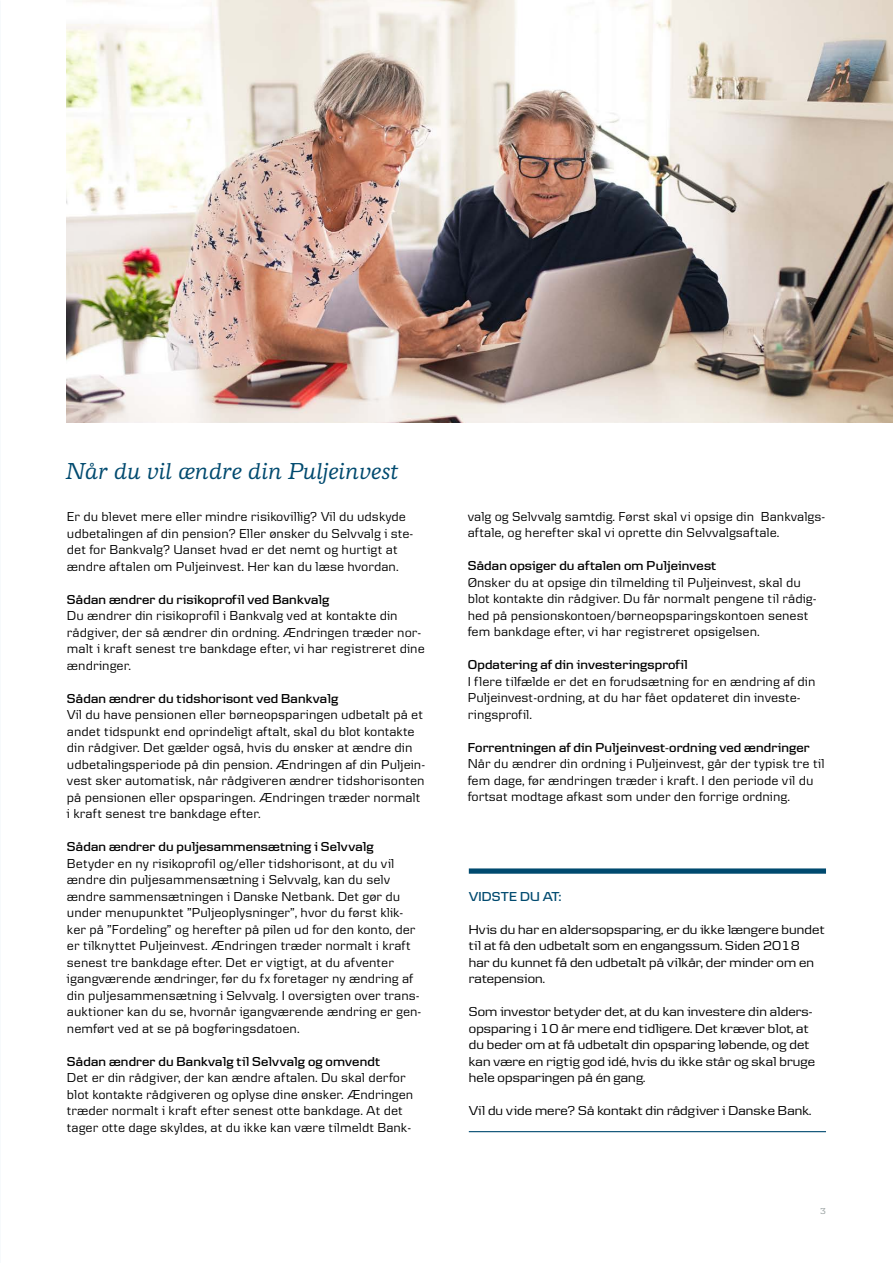
<style>
.page{position:relative;width:893px;height:1263px;background:#fff}
.page>*{position:absolute;margin:0;border:0;box-sizing:border-box;transform-origin:0 0}
.t1{font:italic 500 24px "Danske Human";color:#004a6f}
.t2{font:13.5px/16.5px "Danske Text";color:#000}
.t3{font:13.5px/16.5px "Danske Headline";letter-spacing:.01em;color:#000}
.t4{font:600 13.5px "Danske Headline";letter-spacing:.01em;color:#000}
.t5{font:600 13.5px "Danske Headline";letter-spacing:.01em;color:#004a6f}
.t6{font:9px "Danske Text";color:#939c9c}
</style>
<div class="page">
<img style="left:67px;top:0;width:826px;height:422px">
<div style="left:469px;top:868px;width:357px;height:6px;background:#004a6f"></div>
<hr style="left:469px;top:1131px;width:357px;height:1px;background:#004a6f">
<h1 class="t1" style="left:66px;top:457px;width:334px">Når du vil ændre din Puljeinvest</h1>
<p class="t2" style="left:67px;top:508px;width:348px">Er du blevet mere eller mindre risikovillig? Vil du udskyde udbetalingen af din pension? Eller ønsker du Selvvalg i ste&shy;det for Bankvalg? Uanset hvad er det nemt og hurtigt at ændre aftalen om Puljeinvest. Her kan du læse hvordan.</p>
<p class="t4" style="left:67px;top:591px;width:264px">Sådan ændrer du risikoprofil ved Bankvalg</p>
<p class="t2" style="left:67px;top:607px;width:359px">Du ændrer din risikoprofil i Bankvalg ved at kontakte din rådgiver, der så ændrer din ordning. Ændringen træder nor&shy;malt i kraft senest tre bankdage efter, vi har registreret dine ændringer.</p>
<p class="t4" style="left:67px;top:690px;width:273px">Sådan ændrer du tidshorisont ved Bankvalg</p>
<p class="t2" style="left:67px;top:706px;width:360px">Vil du have pensionen eller børneopsparingen udbetalt på et andet tidspunkt end oprindeligt aftalt, skal du blot kontakte din rådgiver. Det gælder også, hvis du ønsker at ændre din udbetalingsperiode på din pension. Ændringen af din Puljein&shy;vest sker automatisk, når rådgiveren ændrer tidshorisonten på pensionen eller opsparingen. Ændringen træder normalt i kraft senest tre bankdage efter.</p>
<p class="t4" style="left:67px;top:839px;width:308px">Sådan ændrer du puljesammensætning i Selvvalg</p>
<p class="t2" style="left:67px;top:854px;width:356px">Betyder en ny risikoprofil og/eller tidshorisont, at du vil ændre din puljesammensætning i Selvvalg, kan du selv ændre sammensætningen i Danske Netbank. Det gør du under menupunktet ”Puljeoplysninger”, hvor du først klik&shy;ker på ”Fordeling” og herefter på pilen ud for den konto, der er tilknyttet Puljeinvest. Ændringen træder normalt i kraft senest tre bankdage efter. Det er vigtigt, at du afventer igangværende ændringer, før du fx foretager ny ændring af din puljesammensætning i Selvvalg. I oversigten over trans&shy;auktioner kan du se, hvornår igangværende ændring er gen&shy;nemført ved at se på bogføringsdatoen.</p>
<p class="t4" style="left:67px;top:1053px;width:314px">Sådan ændrer du Bankvalg til Selvvalg og omvendt</p>
<p class="t2" style="left:67px;top:1069px;width:348px">Det er din rådgiver, der kan ændre aftalen. Du skal derfor blot kontakte rådgiveren og oplyse dine ønsker. Ændringen træder normalt i kraft efter senest otte bankdage. At det tager otte dage skyldes, at du ikke kan være tilmeldt Bank-</p>
<p class="t2" style="left:468px;top:508px;width:359px">valg og Selvvalg samtdig. Først skal vi opsige din Bankvalgs&shy;aftale, og herefter skal vi oprette din Selvvalgsaftale.</p>
<p class="t4" style="left:468px;top:558px;width:250px">Sådan opsiger du aftalen om Puljeinvest</p>
<p class="t2" style="left:468px;top:574px;width:350px">Ønsker du at opsige din tilmelding til Puljeinvest, skal du blot kontakte din rådgiver. Du får normalt pengene til rådig&shy;hed på pensionskontoen/børneopsparingskontoen senest fem bankdage efter, vi har registreret opsigelsen.</p>
<p class="t4" style="left:468px;top:657px;width:221px">Opdatering af din investeringsprofil</p>
<p class="t2" style="left:468px;top:673px;width:349px">I flere tilfælde er det en forudsætning for en ændring af din<br>Puljeinvest-ordning, at du har fået opdateret din investe&shy;ringsprofil.</p>
<p class="t4" style="left:468px;top:740px;width:343px">Forrentningen af din Puljeinvest-ordning ved ændringer</p>
<p class="t2" style="left:468px;top:755px;width:358px">Når du ændrer din ordning i Puljeinvest, går der typisk tre til fem dage, før ændringen træder i kraft. I den periode vil du fortsat modtage afkast som under den forrige ordning.</p>
<p class="t5" style="left:469px;top:888px;width:94px">VIDSTE DU AT:</p>
<p class="t3" style="left:469px;top:920px;width:357px">Hvis du har en aldersopsparing, er du ikke længere bundet til at få den udbetalt som en engangssum. Siden 2018<br>har du kunnet få den udbetalt på vilkår, der minder om en ratepension.</p>
<p class="t3" style="left:469px;top:1003px;width:348px">Som investor betyder det, at du kan investere din alders&shy;opsparing i 10 år mere end tidligere. Det kræver blot, at du beder om at få udbetalt din opsparing løbende, og det kan være en rigtig god idé, hvis du ikke står og skal bruge hele opsparingen på én gang.</p>
<p class="t3" style="left:469px;top:1102px;width:344px">Vil du vide mere? Så kontakt din rådgiver i Danske Bank.</p>
<p class="t6" style="left:820px;top:1206px;width:7px">3</p>
</div>
